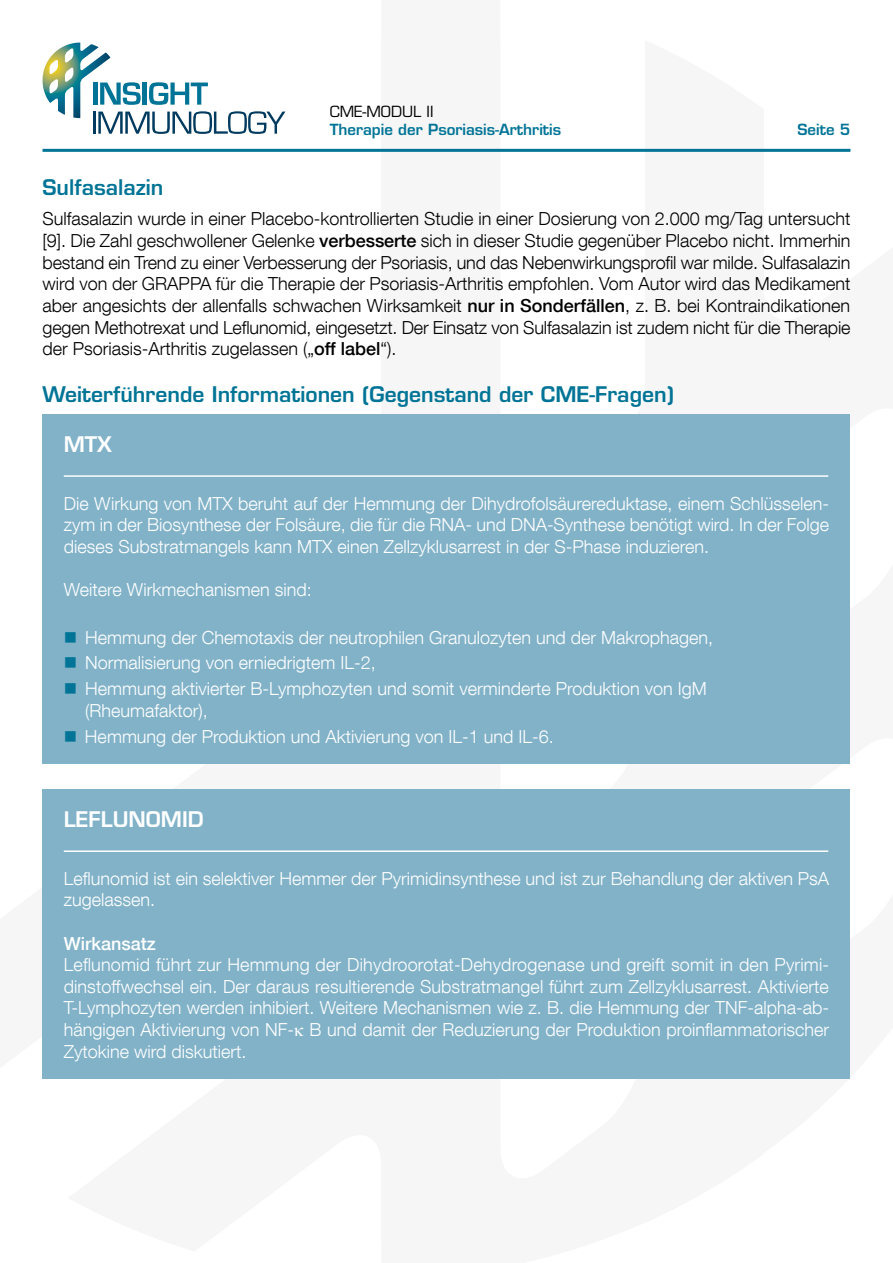
<style>
.page{position:relative;width:893px;height:1263px;background:#fff}
.page>*{position:absolute;margin:0;border:0;box-sizing:border-box;transform-origin:0 0}
.t1{font:600 21px "Eurostile";color:#007496}
.t2{font:600 21px "Eurostile";color:#fff}
.t3{font:300 18px/21.6px "Helvetica Neue LT Com";color:#fff}
.t4{font:300 18px/21.6px "Helvetica Neue LT Com";color:#000;text-align:justify}
.t5{font:500 18px "Helvetica Neue LT Com";color:#fff}
.t6{font:600 15px "Eurostile";color:#007496}
.t7{font:15px "Eurostile";color:#000}
.s1{font-weight:500}
</style>
<div class="page">
<svg style="left:43px;top:43px;width:242px;height:91px"></svg>
<hr style="left:43px;top:149px;width:807px;height:3px;background:#007496">
<div style="left:43px;top:414px;width:807px;height:350px;background:#81b2c8"></div>
<hr style="left:64px;top:475px;width:764px;height:2px;background:#fff">
<div style="left:43px;top:789px;width:807px;height:290px;background:#81b2c8"></div>
<hr style="left:64px;top:850px;width:764px;height:2px;background:#fff">
<p class="t7" style="left:330px;top:102px;width:105px">CME-MODUL II</p>
<p class="t6" style="left:330px;top:120px;width:233px">Therapie der Psoriasis-Arthritis</p>
<p class="t6" style="left:797px;top:120px;width:54px">Seite 5</p>
<p class="t1" style="left:43px;top:175px;width:122px">Sulfasalazin</p>
<p class="t4" style="left:43px;top:208px;width:809px">Sulfasalazin wurde in einer Placebo-kontrollierten Studie in einer Dosierung von 2.000 mg/Tag untersucht [9]. Die Zahl geschwollener Gelenke <span class="s1">verbesserte</span> sich in dieser Studie gegenüber Placebo nicht. Immerhin bestand ein Trend zu einer Verbesserung der Psoriasis, und das Nebenwirkungsprofil war milde. Sulfasalazin wird von der GRAPPA für die Therapie der Psoriasis-Arthritis empfohlen. Vom Autor wird das Medikament aber angesichts der allenfalls schwachen Wirksamkeit <span class="s1">nur in Sonderfällen</span>, z. B. bei Kontraindikationen gegen Methotrexat und Leflunomid, eingesetzt. Der Einsatz von Sulfasalazin ist zudem nicht für die Therapie der Psoriasis-Arthritis zugelassen („<span class="s1">off label</span>“).</p>
<p class="t1" style="left:43px;top:381px;width:633px">Weiterführende Informationen (Gegenstand der CME-Fragen)</p>
<p class="t2" style="left:64px;top:431px;width:50px">MTX</p>
<p class="t3" style="left:64px;top:492px;width:767px;text-align:justify">Die Wirkung von MTX beruht auf der Hemmung der Dihydrofolsäurereduktase, einem Schlüsselen&shy;zym in der Biosynthese der Folsäure, die für die RNA- und DNA-Synthese benötigt wird. In der Folge dieses Substratmangels kann MTX einen Zellzyklusarrest in der S-Phase induzieren.</p>
<p class="t3" style="left:64px;top:578px;width:250px">Weitere Wirkmechanismen sind:</p>
<p class="t3" style="left:85px;top:624px;width:630px;line-height:25.8px">Hemmung der Chemotaxis der neutrophilen Granulozyten und der Makrophagen,<br>Normalisierung von erniedrigtem IL-2,<br>Hemmung aktivierter B-Lymphozyten und somit verminderte Produktion von IgM</p>
<p class="t3" style="left:85px;top:697px;width:470px;line-height:25.8px">(Rheumafaktor),<br>Hemmung der Produktion und Aktivierung von IL-1 und IL-6.</p>
<p class="t2" style="left:64px;top:806px;width:141px">LEFLUNOMID</p>
<p class="t3" style="left:64px;top:867px;width:767px">Leflunomid ist ein selektiver Hemmer der Pyrimidinsynthese und ist zur Behandlung der aktiven PsA zugelassen.</p>
<p class="t5" style="left:64px;top:932px;width:94px">Wirkansatz</p>
<p class="t3" style="left:64px;top:954px;width:767px;text-align:justify">Leflunomid führt zur Hemmung der Dihydroorotat-Dehydrogenase und greift somit in den Pyrimi&shy;dinstoffwechsel ein. Der daraus resultierende Substratmangel führt zum Zellzyklusarrest. Aktivierte T-Lymphozyten werden inhibiert. Weitere Mechanismen wie z. B. die Hemmung der TNF-alpha-ab&shy;hängigen Aktivierung von NF- B und damit der Reduzierung der Produktion proinflammatorischer Zytokine wird diskutiert.</p>
</div>
